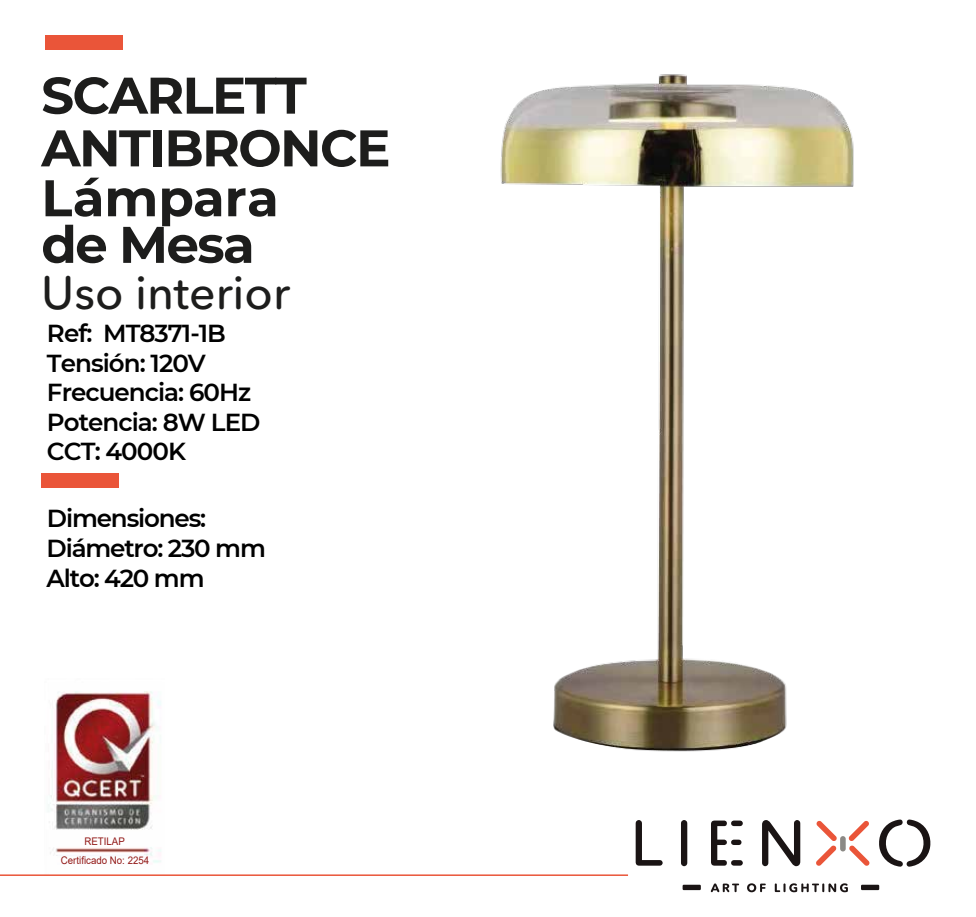
<style>
.page{position:relative;width:976px;height:917px;background:#fff}
.page>*{position:absolute;margin:0;border:0;box-sizing:border-box;transform-origin:0 0}
.t1{font:700 51.45px/49.7px "Montserrat";letter-spacing:-.03em;color:#1d1d1c}
.t2{font:500 46.5px "Avenir Next Rounded Std";color:#1d1d1c}
.t3{font:600 24.6px/29.5px "Montserrat";letter-spacing:-.04em;color:#010101}
.t4{font:10.5px/18.6px "Arial";color:#921917;text-align:center;scale:.92 1}
</style>
<div class="page">
<div style="left:46px;top:35px;width:77px;height:15px;background:#ea5539"></div>
<div style="left:41px;top:474px;width:77px;height:14px;background:#ea5539"></div>
<svg style="left:635px;top:820px;width:27px;height:45px"></svg>
<div style="left:680px;top:820px;width:7px;height:46px;background:#1a1414;border-radius:3px"></div>
<svg style="left:762px;top:820px;width:38px;height:46px"></svg>
<svg style="left:816px;top:820px;width:20px;height:46px"></svg>
<svg style="left:839px;top:836px;width:6px;height:15px"></svg>
<svg style="left:848px;top:820px;width:21px;height:46px"></svg>
<svg style="left:879px;top:819px;width:52px;height:47px"></svg>
<div style="left:730px;top:860px;width:12px;height:5px;background:#1a1414;border-radius:3px"></div>
<div style="left:730px;top:820px;width:12px;height:6px;background:#1a1414;border-radius:3px"></div>
<div style="left:730px;top:839px;width:11px;height:6px;background:#1a1414;border-radius:3px"></div>
<svg style="left:711px;top:820px;width:15px;height:45px"></svg>
<svg style="left:710px;top:883px;width:28px;height:9px"></svg>
<svg style="left:747px;top:883px;width:18px;height:9px"></svg>
<svg style="left:774px;top:883px;width:73px;height:9px"></svg>
<div style="left:682px;top:884px;width:18px;height:6px;background:#1a1414"></div>
<div style="left:860px;top:884px;width:18px;height:6px;background:#1a1414"></div>
<img style="left:48px;top:691px;width:113px;height:172px">
<hr style="left:0;top:874px;width:627px;height:2px;background:#ea5539">
<img style="left:500px;top:74px;width:354px;height:678px">
<h1 class="t1" style="left:41px;top:68px;width:351px">SCARLETT<br>ANTIBRONCE<br>Lámpara<br>de Mesa</h1>
<h2 class="t2" style="left:41px;top:265px;width:250px">Uso interior</h2>
<p class="t3" style="left:47px;top:317px;width:215px">Ref: MT8371-1B<br>Tensión: 120V<br>Frecuencia: 60Hz<br>Potencia: 8W LED<br>CCT: 4000K</p>
<p class="t3" style="left:47px;top:503px;width:221px">Dimensiones:<br>Diámetro: 230 mm<br>Alto: 420 mm</p>
<p class="t4" style="left:61px;top:832px;width:97px">RETILAP<br>Certificado No: 2254</p>
</div>
